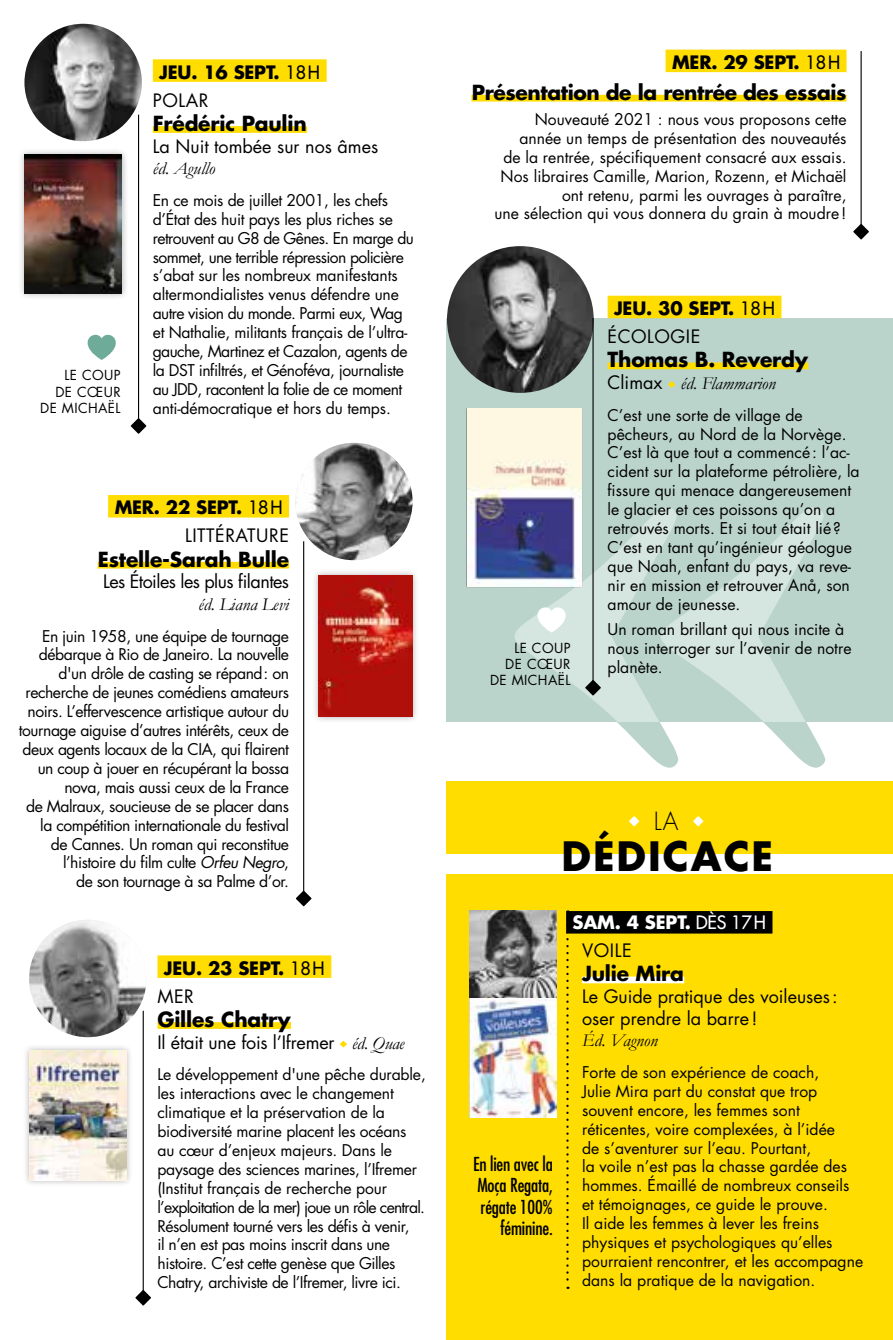
<style>
.page{position:relative;width:893px;height:1340px;background:#fff}
.page>*{position:absolute;margin:0;border:0;box-sizing:border-box;transform-origin:0 0}
.t1{font:700 39.38px "Futura Std";letter-spacing:.05em;color:#000}
.t2{font:300 24.3px "Futura Std";color:#000}
.t3{font:700 20.25px "Futura Std";letter-spacing:-.01em;color:#000}
.t4{font:condensed 18.68px/21.2px "Futura Std";letter-spacing:-.01em;color:#000;text-align:right}
.t5{font:18px/21.6px "Futura Std";color:#000}
.t6{font:700 18px/27.9px "Futura Std";letter-spacing:-.01em;color:#000}
.t7{font:italic 18px "Garamond";color:#000}
.t8{font:18px "Futura Std";letter-spacing:-.03em;color:#000}
.t9{font:700 18px/27.9px "Futura Std";letter-spacing:-.01em;color:#fff}
.t10{font:15.75px/18.9px "Futura Std";letter-spacing:-.01em;color:#000}
.t11{font:15.75px/18.9px "Futura Std";letter-spacing:-.03em;color:#000;text-align:right}
.t12{font:13.5px/16.2px "Futura Std";letter-spacing:.03em;color:#000;text-align:right}
.s1{font-weight:500}
.s2{font-weight:400}
.s3{font-style:italic}
.s4{font-family:"Garamond";font-style:italic}
.s5{font-family:"Futura Std";font-style:normal}
.s6{font-weight:400;color:#000}
</style>
<div class="page">
<div style="left:108px;top:495px;width:181px;height:22px;background:#fd0"></div>
<div style="left:98px;top:562px;width:191px;height:6px;background:#fd0"></div>
<hr style="left:303px;top:541px;width:1px;height:364px;background:#000">
<svg style="left:296px;top:890px;width:16px;height:16px"></svg>
<img style="left:295px;top:443px;width:118px;height:117px;border-radius:59px">
<div style="left:311px;top:568px;width:109px;height:155px;background:#000;opacity:.3"></div>
<img style="left:318px;top:575px;width:95px;height:142px">
<div style="left:22px;top:1043px;width:111px;height:144px;background:#000;opacity:.3"></div>
<img style="left:29px;top:1050px;width:97px;height:130px">
<div style="left:157px;top:955px;width:174px;height:22px;background:#fd0"></div>
<div style="left:157px;top:1022px;width:134px;height:6px;background:#fd0"></div>
<svg style="left:340px;top:1040px;width:7px;height:7px"></svg>
<hr style="left:143px;top:1010px;width:1px;height:294px;background:#000">
<svg style="left:135px;top:1289px;width:16px;height:16px"></svg>
<img style="left:29px;top:919px;width:117px;height:118px;border-radius:59px">
<div style="left:17px;top:148px;width:111px;height:153px;background:#000;opacity:.3"></div>
<img style="left:25px;top:155px;width:97px;height:139px">
<div style="left:153px;top:59px;width:174px;height:23px;background:#fd0"></div>
<div style="left:153px;top:126px;width:154px;height:7px;background:#fd0"></div>
<hr style="left:138px;top:115px;width:1px;height:317px;background:#000">
<svg style="left:131px;top:418px;width:15px;height:16px"></svg>
<img style="left:24px;top:24px;width:118px;height:117px;border-radius:59px">
<svg style="left:87px;top:334px;width:29px;height:26px"></svg>
<div style="left:446px;top:318px;width:447px;height:403px;background:#bbd4cb"></div>
<svg style="left:515px;top:507px;width:309px;height:215px"></svg>
<svg style="left:617px;top:722px;width:208px;height:45px"></svg>
<img style="left:447px;top:246px;width:147px;height:147px;border-radius:73px">
<div style="left:466px;top:408px;width:117px;height:179px;background:#000;opacity:.4"></div>
<img style="left:467px;top:409px;width:114px;height:177px">
<div style="left:608px;top:296px;width:173px;height:22px;background:#fd0"></div>
<div style="left:608px;top:362px;width:200px;height:7px;background:#fd0"></div>
<svg style="left:668px;top:381px;width:7px;height:7px"></svg>
<hr style="left:592px;top:318px;width:2px;height:376px;background:#000">
<svg style="left:585px;top:680px;width:16px;height:15px"></svg>
<svg style="left:530px;top:606px;width:44px;height:26px"></svg>
<div style="left:666px;top:50px;width:180px;height:22px;background:#fd0"></div>
<div style="left:471px;top:95px;width:375px;height:6px;background:#fd0"></div>
<hr style="left:860px;top:51px;width:2px;height:187px;background:#000">
<svg style="left:853px;top:224px;width:16px;height:15px"></svg>
<div style="left:446px;top:781px;width:447px;height:558px;background:#fd0"></div>
<div style="left:446px;top:854px;width:447px;height:20px;background:#fff"></div>
<svg style="left:629px;top:816px;width:10px;height:10px"></svg>
<svg style="left:693px;top:816px;width:10px;height:10px"></svg>
<img style="left:469px;top:997px;width:87px;height:120px">
<div style="left:566px;top:911px;width:206px;height:22px;background:#000"></div>
<div style="left:582px;top:976px;width:102px;height:7px;background:#fff"></div>
<svg style="left:566px;top:918px;width:3px;height:370px"></svg>
<svg style="left:469px;top:910px;width:87px;height:87px;background:#888"></svg>
<p class="t12" style="left:40px;top:367px;width:82px">LE COUP<br>DE CŒUR<br>DE MICHAËL</p>
<p class="t6" style="left:153px;top:58px;width:169px;text-indent:6px">JEU. 16 SEPT. <span class="s1">18H<br></span><span class="s2">POLAR</span></p>
<p class="t3" style="left:153px;top:110px;width:156px">Frédéric Paulin</p>
<p class="t5" style="left:153px;top:135px;width:227px">La Nuit tombée sur nos âmes</p>
<p class="t7" style="left:153px;top:158px;width:64px">éd. Agullo</p>
<p class="t10" style="left:153px;top:191px;width:263px">En ce mois de juillet 2001, les chefs d’État des huit pays les plus riches se retrouvent au G8 de Gênes. En marge du sommet, une terrible répression policière s’abat sur les nombreux manifestants altermondialistes venus défendre une autre vision du monde. Parmi eux, Wag et Nathalie, militants français de l’ultra&shy;gauche, Martinez et Cazalon, agents de la DST infiltrés, et Génoféva, journaliste au JDD, racontent la folie de ce moment anti-démocratique et hors du temps.</p>
<p class="t6" style="left:185px;top:493px;width:106px;text-indent:-70px">MER. 22 SEPT. <span class="s1">18H<br></span><span class="s2">LITTÉRATURE</span></p>
<p class="t3" style="left:98px;top:545px;width:193px">Estelle-Sarah Bulle</p>
<p class="t8" style="left:103px;top:570px;width:187px">Les Étoiles les plus filantes</p>
<p class="t7" style="left:199px;top:593px;width:92px">éd. Liana Levi</p>
<p class="t11" style="left:19px;top:626px;width:272px">En juin 1958, une équipe de tournage débarque à Rio de Janeiro. La nouvelle d'un drôle de casting se répand: on recherche de jeunes comédiens amateurs noirs. L’effervescence artistique autour du tournage aiguise d’autres intérêts, ceux de deux agents locaux de la CIA, qui flairent un coup à jouer en récupérant la bossa nova, mais aussi ceux de la France<br>de Malraux, soucieuse de se placer dans la compétition internationale du festival<br>de Cannes. Un roman qui reconstitue l’histoire du film culte <span class="s3">Orfeu Negro</span>,<br>de son tournage à sa Palme d’or.</p>
<p class="t6" style="left:157px;top:953px;width:169px;text-indent:6px">JEU. 23 SEPT. <span class="s1">18H<br></span><span class="s2">MER</span></p>
<p class="t3" style="left:157px;top:1005px;width:135px">Gilles Chatry</p>
<p class="t5" style="left:157px;top:1031px;width:249px">Il était une fois l’Ifremer <span class="s4">éd. Quae</span></p>
<p class="t10" style="left:157px;top:1065px;width:270px">Le développement d'une pêche durable, les interactions avec le changement climatique et la préservation de la biodiversité marine placent les océans au cœur d’enjeux majeurs. Dans le paysage des sciences marines, l’Ifremer (Institut français de recherche pour l’exploitation de la mer) joue un rôle central.<br>Résolument tourné vers les défis à venir,<br>il n’en est pas moins inscrit dans une histoire. C’est cette genèse que Gilles Chatry, archiviste de l’Ifremer, livre ici.</p>
<p class="t6" style="left:672px;top:48px;width:170px">MER. 29 SEPT. <span class="s1">18H</span></p>
<p class="t3" style="left:472px;top:79px;width:376px">Présentation de la rentrée des essais</p>
<p class="t10" style="left:494px;top:110px;width:354px;text-align:right">Nouveauté 2021 : nous vous proposons cette année un temps de présentation des nouveautés<br>de la rentrée, spécifiquement consacré aux essais.<br>Nos libraires Camille, Marion, Rozenn, et Michaël ont retenu, parmi les ouvrages à paraître,<br>une sélection qui vous donnera du grain à moudre!</p>
<p class="t12" style="left:490px;top:640px;width:82px">LE COUP<br>DE CŒUR<br>DE MICHAËL</p>
<p class="t6" style="left:608px;top:294px;width:169px;text-indent:6px">JEU. 30 SEPT. <span class="s1">18H<br></span><span class="s2">ÉCOLOGIE</span></p>
<p class="t3" style="left:608px;top:346px;width:202px">Thomas B. Reverdy</p>
<p class="t7" style="left:608px;top:372px;width:170px"><span class="s5">Climax</span> éd. Flammarion</p>
<p class="t10" style="left:608px;top:405px;width:254px">C’est une sorte de village de pêcheurs, au Nord de la Norvège.<br>C’est là que tout a commencé: l’ac&shy;cident sur la plateforme pétrolière, la fissure qui menace dangereusement le glacier et ces poissons qu’on a retrouvés morts. Et si tout était lié?<br>C’est en tant qu’ingénieur géologue que Noah, enfant du pays, va reve&shy;nir en mission et retrouver Anå, son amour de jeunesse.</p>
<p class="t10" style="left:608px;top:620px;width:245px">Un roman brillant qui nous incite à nous interroger sur l’avenir de notre planète.</p>
<h2 class="t2" style="left:654px;top:806px;width:26px">LA</h2>
<h1 class="t1" style="left:561px;top:830px;width:213px">DÉDICACE</h1>
<p class="t4" style="left:473px;top:1153px;width:81px">En lien avec la<br>Moça Regata, régate 100% féminine.</p>
<p class="t9" style="left:582px;top:908px;width:185px;text-indent:-10px">SAM. 4 SEPT. <span class="s1">DÈS 17H<br></span><span class="s6">VOILE</span></p>
<p class="t3" style="left:582px;top:960px;width:103px">Julie Mira</p>
<p class="t5" style="left:582px;top:985px;width:257px">Le Guide pratique des voileuses: oser prendre la barre!</p>
<p class="t7" style="left:582px;top:1029px;width:77px">Éd. Vagnon</p>
<p class="t10" style="left:582px;top:1062px;width:283px">Forte de son expérience de coach,<br>Julie Mira part du constat que trop souvent encore, les femmes sont réticentes, voire complexées, à l’idée<br>de s’aventurer sur l’eau. Pourtant,<br>la voile n’est pas la chasse gardée des hommes. Émaillé de nombreux conseils et témoignages, ce guide le prouve.<br>Il aide les femmes à lever les freins physiques et psychologiques qu’elles pourraient rencontrer, et les accompagne dans la pratique de la navigation.</p>
</div>
